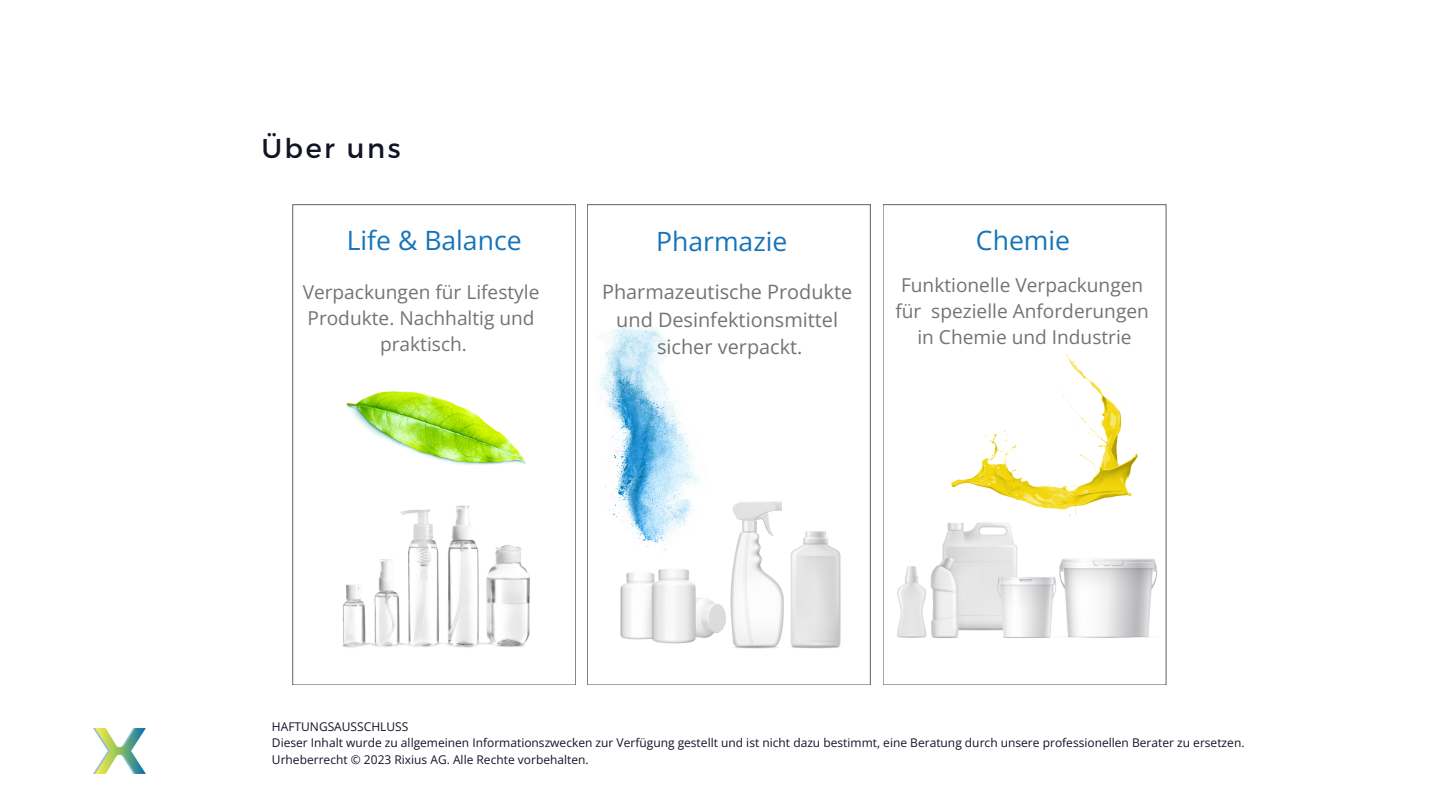
<style>
.page{position:relative;width:1440px;height:810px;background:#fff}
.page>*{position:absolute;margin:0;border:0;box-sizing:border-box;transform-origin:0 0}
.t1{font:27.22px "Montserrat";letter-spacing:.09em;color:#111425}
.t2{font:26.55px "Open Sans";color:#1574ba}
.t3{font:19.88px/27.4px "Open Sans";color:#737373;text-align:center}
.t4{font:19.12px/26.3px "Open Sans";color:#737373;text-align:center}
.t5{font:12px/16.3px "Open Sans";color:#111425}
</style>
<div class="page">
<img style="left:94px;top:729px;width:52px;height:45px">
<svg style="left:293px;top:205px;width:282px;height:480px"></svg>
<img style="left:339px;top:385px;width:196px;height:87px">
<img style="left:292px;top:472px;width:284px;height:195px">
<svg style="left:587px;top:205px;width:283px;height:480px"></svg>
<svg style="left:883px;top:205px;width:283px;height:480px"></svg>
<img style="left:567px;top:482px;width:329px;height:184px">
<img style="left:888px;top:482px;width:279px;height:174px">
<img style="left:586px;top:317px;width:128px;height:243px">
<img style="left:948px;top:355px;width:196px;height:167px">
<h1 class="t1" style="left:261px;top:131px;width:141px">Über uns</h1>
<h2 class="t2" style="left:347px;top:222px;width:176px">Life &amp; Balance</h2>
<h2 class="t2" style="left:656px;top:222px;width:133px">Pharmazie</h2>
<h2 class="t2" style="left:975px;top:222px;width:96px">Chemie</h2>
<h3 class="t4" style="left:303px;top:278px;width:238px">Verpackungen für Lifestyle<br>Produkte. Nachhaltig und praktisch.</h3>
<h3 class="t3" style="left:602px;top:278px;width:252px">Pharmazeutische Produkte und Desinfektionsmittel sicher verpackt.</h3>
<h3 class="t4" style="left:895px;top:271px;width:255px">Funktionelle Verpackungen für spezielle Anforderungen in Chemie und Industrie</h3>
<p class="t5" style="left:272px;top:718px;width:974px">HAFTUNGSAUSSCHLUSS<br>Dieser Inhalt wurde zu allgemeinen Informationszwecken zur Verfügung gestellt und ist nicht dazu bestimmt, eine Beratung durch unsere professionellen Berater zu ersetzen.<br>Urheberrecht © 2023 Rixius AG. Alle Rechte vorbehalten.</p>
</div>
